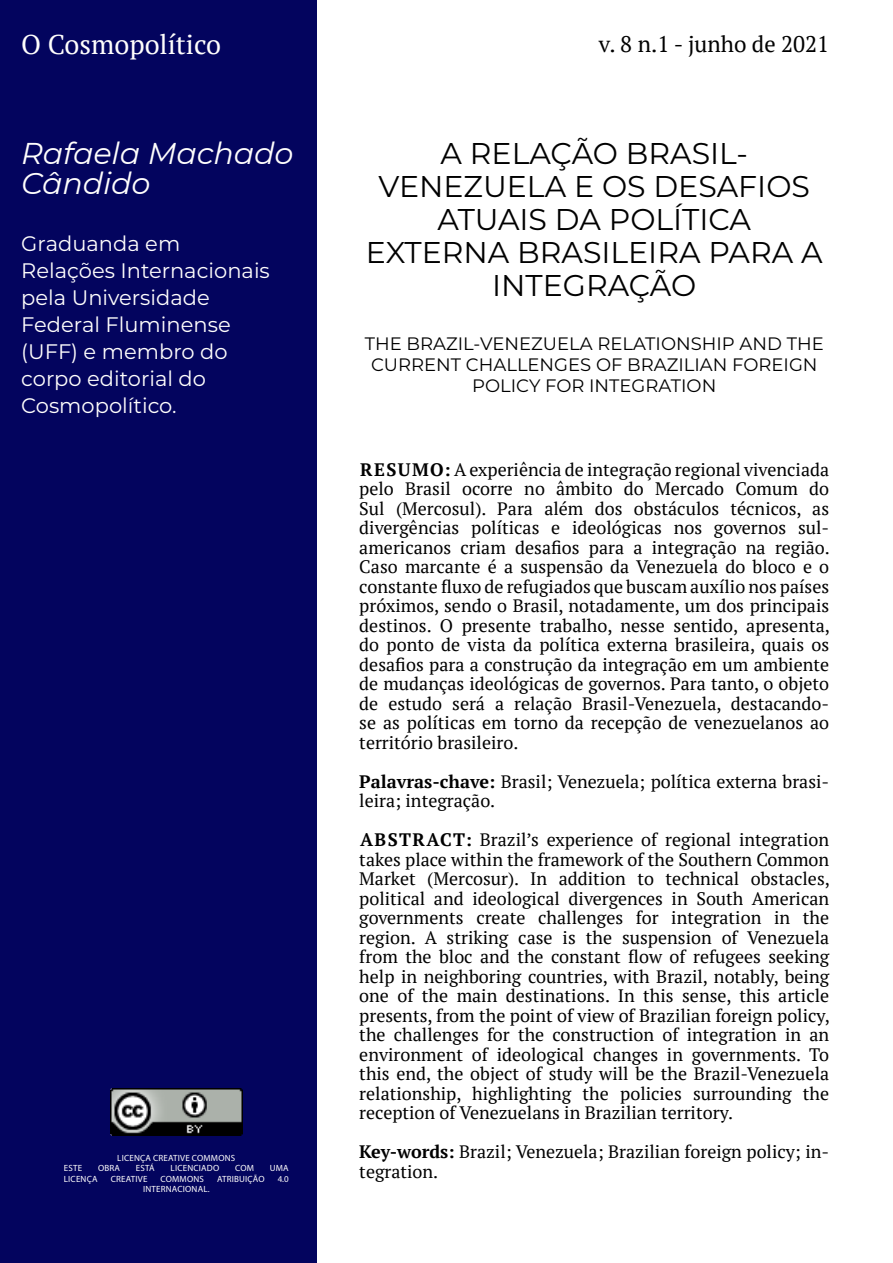
<style>
.page{position:relative;width:893px;height:1263px;background:#fff}
.page>*{position:absolute;margin:0;border:0;box-sizing:border-box;transform-origin:0 0}
.t1{font:30px/33px "Montserrat";color:#000;text-align:center}
.t2{font:italic 30px/30px "Montserrat";color:#fffefd}
.t3{font:27px "PT Serif";color:#fffefd}
.t4{font:22.5px "PT Serif";color:#000}
.t5{font:21px/27px "Montserrat";color:#fffefd}
.t6{font:18px/19.5px "PT Serif";color:#000;text-align:justify}
.t7{font:18px/21px "Montserrat";color:#000;text-align:center}
.t8{font:9px "Myriad Pro";letter-spacing:.02em;color:#fffefd}
.s1{font-weight:700}
</style>
<div class="page">
<div style="left:0;top:0;width:317px;height:1263px;background:#03045e"></div>
<img style="left:110px;top:1089px;width:132px;height:46px">
<h2 class="t3" style="left:21px;top:26px;width:201px">O Cosmopolítico</h2>
<p class="t4" style="left:599px;top:30px;width:232px">v. 8 n.1 - junho de 2021</p>
<h1 class="t2" style="left:21px;top:137px;width:274px">Rafaela Machado<br>Cândido</h1>
<p class="t5" style="left:21px;top:229px;width:250px">Graduanda em<br>Relações Internacionais pela Universidade<br>Federal Fluminense (UFF) e membro do corpo editorial do<br>Cosmopolítico.</p>
<p class="t8" style="left:117px;top:1152px;width:119px">LICENÇA CREATIVE COMMONS</p>
<p class="t8" style="left:64px;top:1162px;width:20px">ESTE</p>
<p class="t8" style="left:98px;top:1162px;width:24px">OBRA</p>
<p class="t8" style="left:136px;top:1162px;width:20px">ESTÁ</p>
<p class="t8" style="left:171px;top:1162px;width:50px">LICENCIADO</p>
<p class="t8" style="left:235px;top:1162px;width:20px">COM</p>
<p class="t8" style="left:270px;top:1162px;width:20px">UMA</p>
<p class="t8" style="left:64px;top:1173px;width:35px">LICENÇA</p>
<p class="t8" style="left:111px;top:1173px;width:38px">CREATIVE</p>
<p class="t8" style="left:161px;top:1173px;width:45px">COMMONS</p>
<p class="t8" style="left:217px;top:1173px;width:49px">ATRIBUIÇÃO</p>
<p class="t8" style="left:278px;top:1173px;width:13px">4.0</p>
<p class="t8" style="left:143px;top:1183px;width:68px">INTERNACIONAL.</p>
<h1 class="t1" style="left:366px;top:136px;width:458px">A RELAÇÃO BRASIL-<br>VENEZUELA E OS DESAFIOS<br>ATUAIS DA POLÍTICA<br>EXTERNA BRASILEIRA PARA A<br>INTEGRAÇÃO</h1>
<p class="t7" style="left:365px;top:332px;width:460px">THE BRAZIL-VENEZUELA RELATIONSHIP AND THE<br>CURRENT CHALLENGES OF BRAZILIAN FOREIGN<br>POLICY FOR INTEGRATION</p>
<p class="t6" style="left:359px;top:459px;width:472px"><span class="s1">RESUMO:</span> A experiência de integração regional vivenciada pelo Brasil ocorre no âmbito do Mercado Comum do Sul (Mercosul). Para além dos obstáculos técnicos, as divergências políticas e ideológicas nos governos sul&shy;americanos criam desafios para a integração na região.<br>Caso marcante é a suspensão da Venezuela do bloco e o constante fluxo de refugiados que buscam auxílio nos países próximos, sendo o Brasil, notadamente, um dos principais destinos. O presente trabalho, nesse sentido, apresenta, do ponto de vista da política externa brasileira, quais os desafios para a construção da integração em um ambiente de mudanças ideológicas de governos. Para tanto, o objeto de estudo será a relação Brasil-Venezuela, destacando&shy;se as políticas em torno da recepção de venezuelanos ao território brasileiro.</p>
<p class="t6" style="left:359px;top:771px;width:471px"><span class="s1">Palavras-chave:</span> Brasil; Venezuela; política externa brasi&shy;leira; integração.</p>
<p class="t6" style="left:359px;top:830px;width:472px"><span class="s1">ABSTRACT:</span> Brazil’s experience of regional integration takes place within the framework of the Southern Common Market (Mercosur). In addition to technical obstacles, political and ideological divergences in South American governments create challenges for integration in the region. A striking case is the suspension of Venezuela from the bloc and the constant flow of refugees seeking help in neighboring countries, with Brazil, notably, being one of the main destinations. In this sense, this article presents, from the point of view of Brazilian foreign policy, the challenges for the construction of integration in an environment of ideological changes in governments. To this end, the object of study will be the Brazil-Venezuela relationship, highlighting the policies surrounding the reception of Venezuelans in Brazilian territory.</p>
<p class="t6" style="left:359px;top:1142px;width:471px"><span class="s1">Key-words:</span> Brazil; Venezuela; Brazilian foreign policy; in&shy;tegration.</p>
</div>
